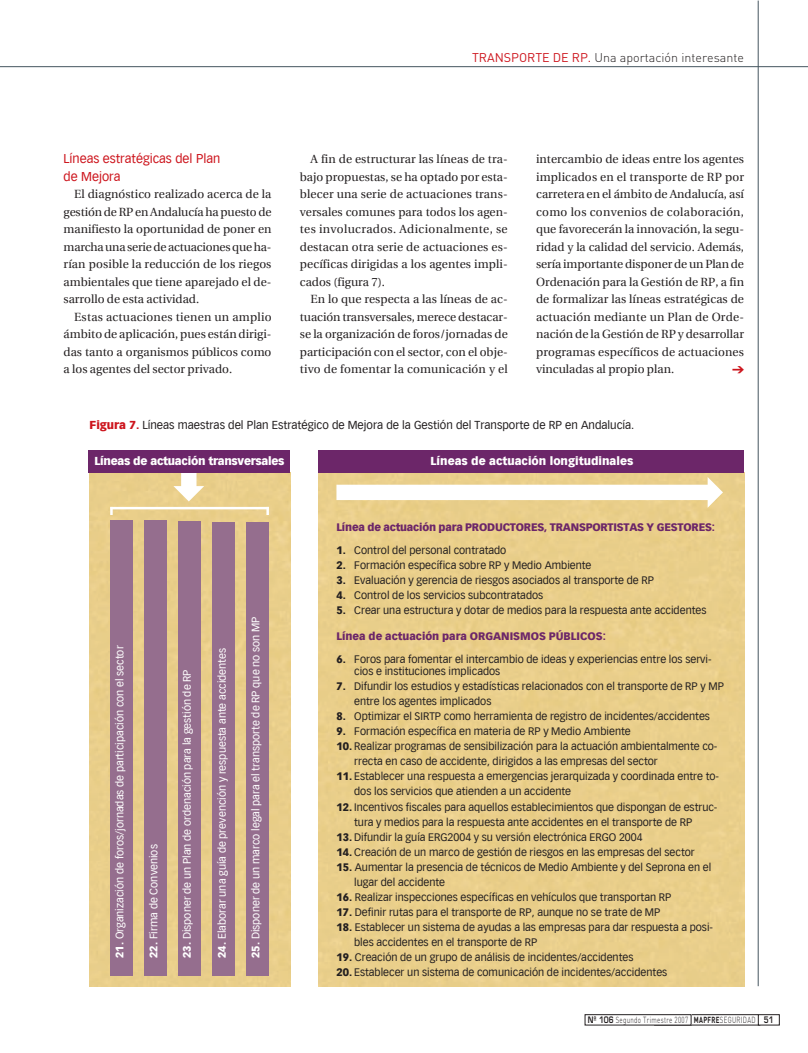
<style>
.page{position:relative;width:808px;height:1053px;background:#fff}
.page>*{position:absolute;margin:0;border:0;box-sizing:border-box;transform-origin:0 0}
.t1{font:300 12.5px "DIN";color:#231f20}
.t2{font:12.5px/17.5px "Vectora LH";color:#cd151d}
.t3{font:11.88px/17.5px "Utopia";color:#231f20;text-align:justify}
.t4{font:11.25px "Vectora LH";color:#231f20}
.t5{font:900 11.25px "Vectora LH";color:#fff}
.t6{font:900 11.25px "Vectora LH";letter-spacing:-.025em;color:#fff}
.t7{font:10.62px/15px "Vectora LH";color:#231f20}
.t8{font:10.62px "Vectora LH";color:#fff}
.t9{font:900 10.62px "Vectora LH";letter-spacing:-.02em;color:#6c2669}
.t10{font:900 10.62px "Vectora LH";color:#6c2669}
.t11{font:300 8.75px "DIN";letter-spacing:.05em;color:#231f20;scale:.7 1}
.s1{font-weight:400;color:#cd151d}
.s2{font-weight:900;color:#cd151d}
.s3{font-weight:900}
.s4{font-family:"Eurostile";font-weight:600}
.s5{font-weight:700}
</style>
<div class="page">
<div style="left:654px;top:1014px;width:106px;height:11px;border:1px solid #231f20"></div>
<div style="left:585px;top:1014px;width:106px;height:10px;background:#fff"></div>
<div style="left:585px;top:1014px;width:106px;height:11px;border:1px solid #231f20"></div>
<div style="left:758px;top:1014px;width:21px;height:11px;border:1px solid #231f20"></div>
<hr style="left:0;top:66px;width:808px;height:1px;background:#45555f">
<hr style="left:758px;top:1px;width:1px;height:985px;background:#45555f">
<div style="left:319px;top:472px;width:425px;height:514px;background:#e9ce8a"></div>
<div style="left:89px;top:472px;width:202px;height:514px;background:#e9ce8a"></div>
<div style="left:110px;top:519px;width:23px;height:456px;background:#956e8e"></div>
<div style="left:319px;top:449px;width:425px;height:23px;background:#6c2669"></div>
<div style="left:144px;top:520px;width:23px;height:455px;background:#956e8e"></div>
<div style="left:178px;top:521px;width:23px;height:454px;background:#956e8e"></div>
<div style="left:213px;top:522px;width:22px;height:453px;background:#956e8e"></div>
<div style="left:246px;top:522px;width:23px;height:453px;background:#956e8e"></div>
<hr style="left:110px;top:507px;width:159px;height:2px;background:#fff">
<svg style="left:110px;top:509px;width:3px;height:6px"></svg>
<svg style="left:266px;top:509px;width:3px;height:6px"></svg>
<svg style="left:173px;top:472px;width:31px;height:29px"></svg>
<div style="left:88px;top:449px;width:201px;height:23px;background:#6c2669"></div>
<svg style="left:336px;top:477px;width:387px;height:30px"></svg>
<p class="t1" style="left:472px;top:53px;width:273px"><span class="s1">TRANSPORTE DE RP.</span> Una aportación interesante</p>
<p class="t2" style="left:64px;top:151px;width:158px">Líneas estratégicas del Plan de Mejora</p>
<p class="t3" style="left:64px;top:186px;width:209px;text-indent:11px">El diagnóstico realizado acerca de la gestión de RP en Andalucía ha puesto de manifiesto la oportunidad de poner en marcha una serie de actuaciones que ha&shy;rían posible la reducción de los riegos ambientales que tiene aparejado el de&shy;sarrollo de esta actividad.</p>
<p class="t3" style="left:64px;top:308px;width:209px;text-indent:11px">Estas actuaciones tienen un amplio ámbito de aplicación, pues están dirigi&shy;das tanto a organismos públicos como a los agentes del sector privado.</p>
<p class="t3" style="left:300px;top:151px;width:209px;text-indent:11px">A fin de estructurar las líneas de tra&shy;bajo propuestas, se ha optado por esta&shy;blecer una serie de actuaciones trans&shy;versales comunes para todos los agen&shy;tes involucrados. Adicionalmente, se destacan otra serie de actuaciones es&shy;pecíficas dirigidas a los agentes impli&shy;cados (figura 7).</p>
<p class="t3" style="left:300px;top:291px;width:209px;text-indent:11px">En lo que respecta a las líneas de ac&shy;tuación transversales, merece destacar&shy;se la organización de foros/jornadas de participación con el sector, con el obje&shy;tivo de fomentar la comunicación y el</p>
<p class="t3" style="left:536px;top:151px;width:209px">intercambio de ideas entre los agentes implicados en el transporte de RP por carretera en el ámbito de Andalucía, así como los convenios de colaboración, que favorecerán la innovación, la segu&shy;ridad y la calidad del servicio. Además, sería importante disponer de un Plan de Ordenación para la Gestión de RP, a fin de formalizar las líneas estratégicas de actuación mediante un Plan de Orde&shy;nación de la Gestión de RP y desarrollar programas específicos de actuaciones vinculadas al propio plan.</p>
<p class="t4" style="left:89px;top:421px;width:546px"><span class="s2">Figura 7.</span> Líneas maestras del Plan Estratégico de Mejora de la Gestión del Transporte de RP en Andalucía.</p>
<p class="t6" style="left:94px;top:456px;width:192px">Líneas de actuación transversales</p>
<p class="t5" style="left:431px;top:456px;width:204px">Líneas de actuación longitudinales</p>
<p class="t8" style="left:116px;top:957px;width:314px;rotate:-90deg"><span class="s3">21.</span> Organización de foros/jornadas de participación con el sector</p>
<p class="t8" style="left:150px;top:957px;width:115px;rotate:-90deg"><span class="s3">22.</span> Firma de Convenios</p>
<p class="t8" style="left:183px;top:957px;width:290px;rotate:-90deg"><span class="s3">23.</span> Disponer de un Plan de ordenación para la gestión de RP</p>
<p class="t8" style="left:218px;top:957px;width:311px;rotate:-90deg"><span class="s3">24.</span> Elaborar una guía de prevención y respuesta ante accidentes</p>
<p class="t8" style="left:252px;top:957px;width:343px;rotate:-90deg"><span class="s3">25.</span> Disponer de un marco legal para el transporte de RP que no son MP</p>
<p class="t9" style="left:336px;top:522px;width:380px">Línea de actuación para PRODUCTORES, TRANSPORTISTAS Y GESTORES:</p>
<p class="t7" style="left:336px;top:543px;width:171px"><span class="s3">1.</span> Control del personal contratado</p>
<p class="t7" style="left:336px;top:558px;width:257px"><span class="s3">2.</span> Formación específica sobre RP y Medio Ambiente</p>
<p class="t7" style="left:336px;top:573px;width:319px"><span class="s3">3.</span> Evaluación y gerencia de riesgos asociados al transporte de RP</p>
<p class="t7" style="left:336px;top:588px;width:208px"><span class="s3">4.</span> Control de los servicios subcontratados</p>
<p class="t7" style="left:336px;top:603px;width:371px"><span class="s3">5.</span> Crear una estructura y dotar de medios para la respuesta ante accidentes</p>
<p class="t10" style="left:336px;top:631px;width:271px">Línea de actuación para ORGANISMOS PÚBLICOS:</p>
<p class="t7" style="left:354px;top:653px;width:359px;line-height:12.8px;text-indent:-18px"><span class="s3">6.</span> Foros para fomentar el intercambio de ideas y experiencias entre los servi&shy;cios e instituciones implicados</p>
<p class="t7" style="left:354px;top:679px;width:371px;text-indent:-18px"><span class="s3">7.</span> Difundir los estudios y estadísticas relacionados con el transporte de RP y MP entre los agentes implicados</p>
<p class="t7" style="left:336px;top:709px;width:375px"><span class="s3">8.</span> Optimizar el SIRTP como herramienta de registro de incidentes/accidentes</p>
<p class="t7" style="left:336px;top:724px;width:296px"><span class="s3">9.</span> Formación específica en materia de RP y Medio Ambiente</p>
<p class="t7" style="left:354px;top:739px;width:365px;text-indent:-18px"><span class="s3">10.</span> Realizar programas de sensibilización para la actuación ambientalmente co&shy;rrecta en caso de accidente, dirigidos a las empresas del sector</p>
<p class="t7" style="left:354px;top:769px;width:366px;text-indent:-18px"><span class="s3">11.</span> Establecer una respuesta a emergencias jerarquizada y coordinada entre to&shy;dos los servicios que atienden a un accidente</p>
<p class="t7" style="left:354px;top:799px;width:365px;text-indent:-18px"><span class="s3">12.</span> Incentivos fiscales para aquellos establecimientos que dispongan de estruc&shy;tura y medios para la respuesta ante accidentes en el transporte de RP</p>
<p class="t7" style="left:336px;top:829px;width:308px"><span class="s3">13.</span> Difundir la guía ERG2004 y su versión electrónica ERGO 2004</p>
<p class="t7" style="left:336px;top:844px;width:360px"><span class="s3">14.</span> Creación de un marco de gestión de riesgos en las empresas del sector</p>
<p class="t7" style="left:354px;top:859px;width:359px;text-indent:-18px"><span class="s3">15.</span> Aumentar la presencia de técnicos de Medio Ambiente y del Seprona en el lugar del accidente</p>
<p class="t7" style="left:336px;top:889px;width:336px"><span class="s3">16.</span> Realizar inspecciones específicas en vehículos que transportan RP</p>
<p class="t7" style="left:336px;top:904px;width:325px"><span class="s3">17.</span> Definir rutas para el transporte de RP, aunque no se trate de MP</p>
<p class="t7" style="left:354px;top:919px;width:360px;text-indent:-18px"><span class="s3">18.</span> Establecer un sistema de ayudas a las empresas para dar respuesta a posi&shy;bles accidentes en el transporte de RP</p>
<p class="t7" style="left:336px;top:949px;width:298px"><span class="s3">19.</span> Creación de un grupo de análisis de incidentes/accidentes</p>
<p class="t7" style="left:336px;top:964px;width:332px"><span class="s3">20.</span> Establecer un sistema de comunicación de incidentes/accidentes</p>
<p class="t11" style="left:588px;top:1016px;width:267px"><span class="s4">Nº 106</span> Segundo Trimestre 2007 <span class="s5">MAPFRE</span>SEGURIDAD <span class="s4">51</span></p>
</div>
